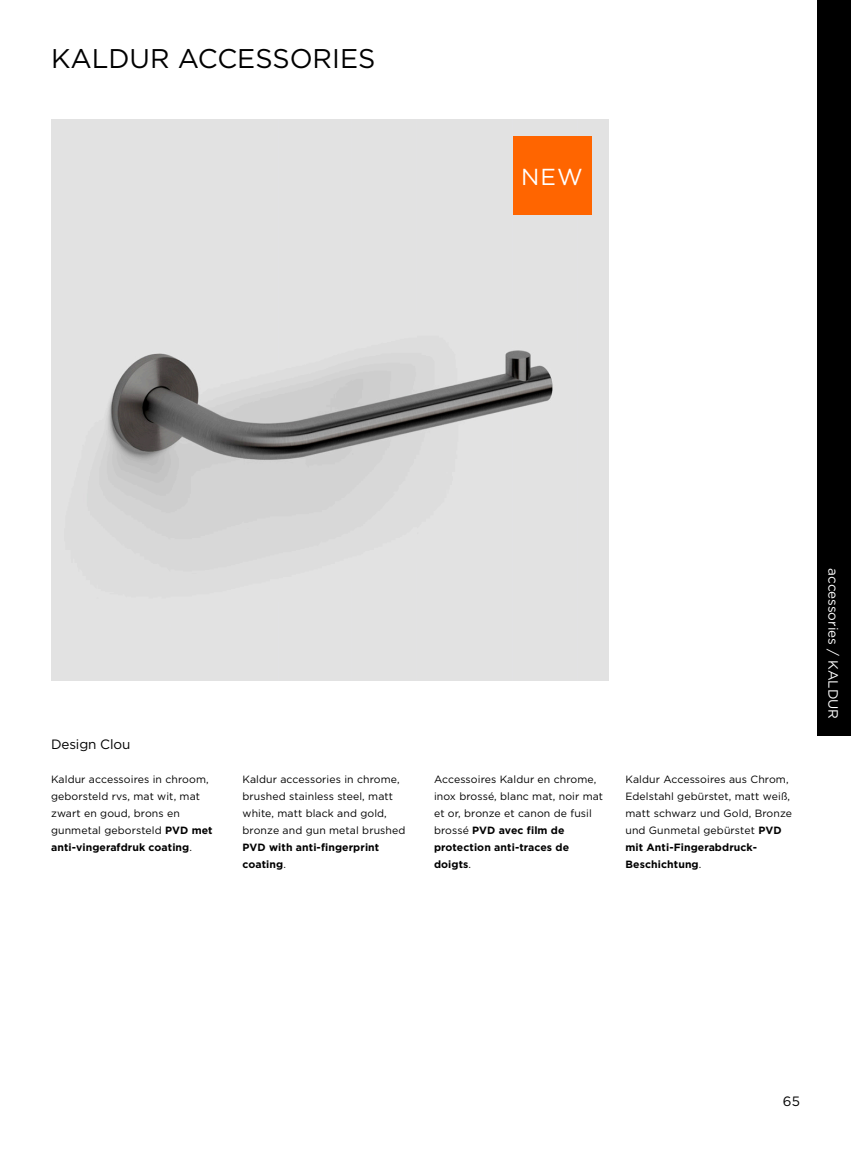
<style>
.page{position:relative;width:851px;height:1149px;background:#fff}
.page>*{position:absolute;margin:0;border:0;box-sizing:border-box;transform-origin:0 0}
.t1{font:27px "Gotham";color:#000}
.t2{font:23.1px "Gotham";color:#fff}
.t3{font:13.5px "Gotham";color:#fff}
.PLATTE_TEKST{font:13.5px "Gotham";letter-spacing:-.01em;color:#000}
.PLATTE_TEKST-2{font:10.5px/17px "Gotham";letter-spacing:.01em;color:#000}
.s1{font-weight:700}
</style>
<div class="page">
<div style="left:816px;top:0;width:34px;height:736px;background:#000"></div>
<img style="left:51px;top:119px;width:557px;height:561px">
<div style="left:512px;top:136px;width:79px;height:79px;background:#ff6500"></div>
<p class="t1" style="left:51px;top:41px;width:326px">KALDUR ACCESSORIES</p>
<p class="t2" style="left:521px;top:162px;width:63px">NEW</p>
<p class="PLATTE_TEKST" style="left:51px;top:735px;width:81px">Design Clou</p>
<p class="PLATTE_TEKST-2" style="left:51px;top:770px;width:163px">Kaldur accessoires in chroom, geborsteld rvs, mat wit, mat zwart en goud, brons en gunmetal geborsteld <span class="s1">PVD met anti-vingerafdruk coating</span>.</p>
<p class="PLATTE_TEKST-2" style="left:242px;top:770px;width:164px">Kaldur accessories in chrome, brushed stainless steel, matt white, matt black and gold, bronze and gun metal brushed<br><span class="s1">PVD with anti-fingerprint coating</span>.</p>
<p class="PLATTE_TEKST-2" style="left:434px;top:770px;width:171px">Accessoires Kaldur en chrome, inox brossé, blanc mat, noir mat et or, bronze et canon de fusil brossé <span class="s1">PVD avec film de protection anti-traces de doigts</span>.</p>
<p class="PLATTE_TEKST-2" style="left:625px;top:770px;width:168px">Kaldur Accessoires aus Chrom,<br>Edelstahl gebürstet, matt weiß, matt schwarz und Gold, Bronze und Gunmetal gebürstet <span class="s1">PVD mit Anti-Fingerabdruck-<br>Beschichtung</span>.</p>
<p class="t3" style="left:841px;top:568px;width:152px;rotate:90deg">accessories / KALDUR</p>
<p class="PLATTE_TEKST" style="left:782px;top:1092px;width:18px">65</p>
</div>
